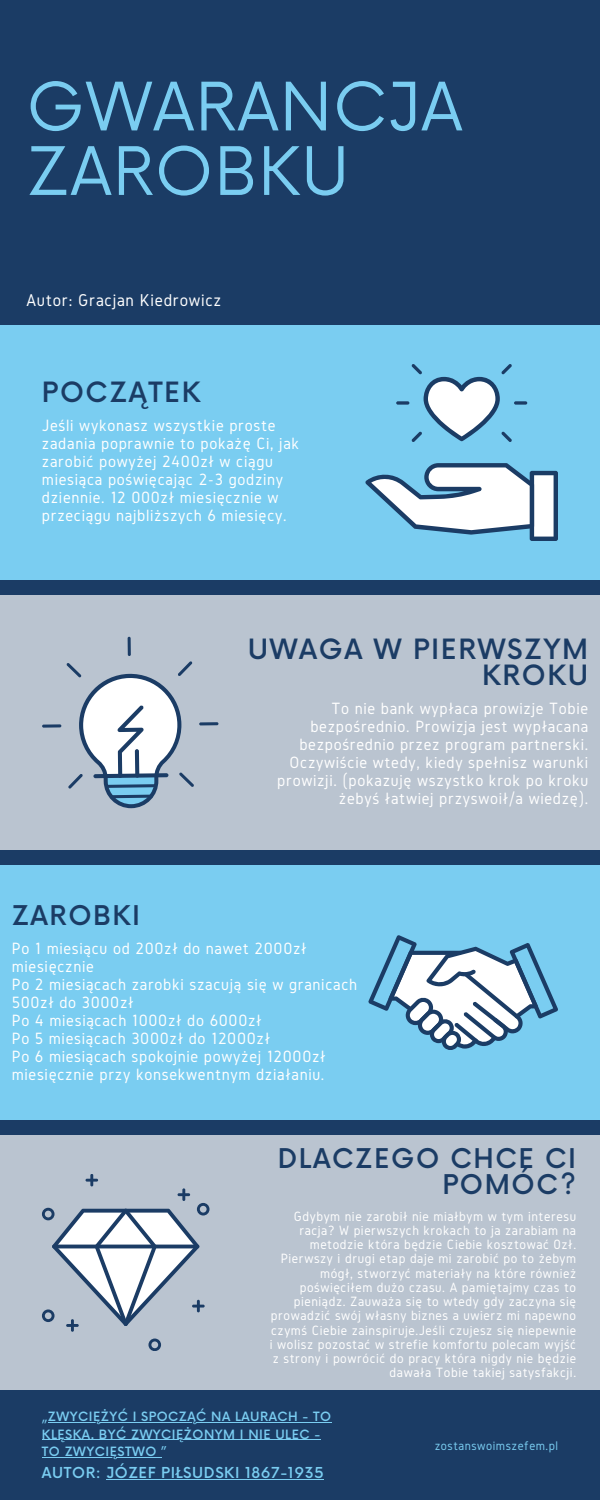
<style>
.page{position:relative;width:600px;height:1500px;background:#1b3c65}
.page>*{position:absolute;margin:0;border:0;box-sizing:border-box;transform-origin:0 0}
.t1{font:65px/64.5px "Now";letter-spacing:.02em;color:#7acdf1}
.t2{font:500 27.2px/26.2px "Now";letter-spacing:.06em;color:#1b3c65;text-align:right}
.t3{font:500 26.5px/26.2px "Now";letter-spacing:.06em;color:#1b3c65;text-align:right}
.t4{font:17.8px "Gidole";letter-spacing:.04em;color:#fff}
.t5{font:17px/18px "Gidole";letter-spacing:.04em;color:#fff}
.t6{font:500 14.7px "Now";letter-spacing:.04em;color:#7acdf1}
.t7{font:14px/14.2px "Gidole";letter-spacing:.04em;color:#fff;text-align:right}
.t8{font:13px "Gidole";letter-spacing:.04em;color:#7acdf1}
.t9{font:500 12.5px/17.2px "Now";letter-spacing:.04em;color:#7acdf1}
</style>
<div class="page">
<div style="left:0;top:325px;width:600px;height:255px;background:#7acdf1"></div>
<svg style="left:365px;top:463px;width:193px;height:78px"></svg>
<svg style="left:514px;top:401px;width:13px;height:4px"></svg>
<svg style="left:396px;top:401px;width:13px;height:4px"></svg>
<svg style="left:412px;top:364px;width:100px;height:78px"></svg>
<div style="left:0;top:595px;width:600px;height:255px;background:#bac4d0"></div>
<hr style="left:199px;top:722px;width:19px;height:3px;background:#1b3c65;border-radius:2px">
<svg style="left:42px;top:724px;width:19px;height:4px"></svg>
<hr style="left:128px;top:637px;width:3px;height:19px;background:#1b3c65;border-radius:2px">
<svg style="left:66px;top:661px;width:128px;height:147px"></svg>
<div style="left:0;top:865px;width:600px;height:255px;background:#7acdf1"></div>
<div style="left:0;top:1135px;width:600px;height:255px;background:#bac4d0"></div>
<svg style="left:148px;top:1339px;width:13px;height:12px"></svg>
<svg style="left:42px;top:1174px;width:167px;height:158px"></svg>
<svg style="left:368px;top:935px;width:190px;height:115px"></svg>
<hr style="left:48px;top:1422px;width:284px;height:1px;background:#7acdf1">
<hr style="left:42px;top:1439px;width:279px;height:1px;background:#7acdf1">
<hr style="left:42px;top:1457px;width:119px;height:1px;background:#7acdf1">
<hr style="left:106px;top:1479px;width:218px;height:1px;background:#7acdf1">
<p class="t1" style="left:26px;top:78px;width:438px">GWARANCJA<br>ZAROBKU</p>
<p class="t4" style="left:26px;top:290px;width:197px">Autor: Gracjan Kiedrowicz</p>
<p class="t2" style="left:42px;top:381px;width:160px">POCZĄTEK</p>
<p class="t5" style="left:42px;top:416px;width:259px">Jeśli wykonasz wszystkie proste zadania poprawnie to pokażę Ci, jak zarobić powyżej 2400zł w ciągu miesiąca poświęcając 2-3 godziny dziennie. 12 000zł miesięcznie w przeciągu najbliższych 6 miesięcy.</p>
<p class="t2" style="left:248px;top:638px;width:342px">UWAGA W PIERWSZYM<br>KROKU</p>
<p class="t3" style="left:12px;top:904px;width:130px">ZAROBKI</p>
<p class="t5" style="left:277px;top:699px;width:312px;text-align:right">To nie bank wypłaca prowizje Tobie bezpośrednio. Prowizja jest wypłacana bezpośrednio przez program partnerski.<br>Oczywiście wtedy, kiedy spełnisz warunki prowizji. (pokazuję wszystko krok po kroku żebyś łatwiej przyswoił/a wiedzę).</p>
<p class="t5" style="left:12px;top:939px;width:296px">Po 1 miesiącu od 200zł do nawet 2000zł miesięcznie</p>
<p class="t5" style="left:12px;top:975px;width:347px">Po 2 miesiącach zarobki szacują się w granicach<br>500zł do 3000zł</p>
<p class="t5" style="left:12px;top:1011px;width:251px">Po 4 miesiącach 1000zł do 6000zł</p>
<p class="t5" style="left:12px;top:1029px;width:260px">Po 5 miesiącach 3000zł do 12000zł</p>
<p class="t5" style="left:12px;top:1047px;width:316px">Po 6 miesiącach spokojnie powyżej 12000zł miesięcznie przy konsekwentnym działaniu.</p>
<p class="t3" style="left:278px;top:1147px;width:300px">DLACZEGO CHCE CI<br>POMÓC?</p>
<p class="t7" style="left:270px;top:1209px;width:308px">Gdybym nie zarobił nie miałbym w tym interesu racja? W pierwszych krokach to ja zarabiam na metodzie która będzie Ciebie kosztować 0zł.<br>Pierwszy i drugi etap daje mi zarobić po to żebym mógł, stworzyć materiały na które również poświęciłem dużo czasu. A pamiętajmy czas to pieniądz. Zauważa się to wtedy gdy zaczyna się prowadzić swój własny biznes a uwierz mi napewno czymś Ciebie zainspiruje.Jeśli czujesz się niepewnie i wolisz pozostać w strefie komfortu polecam wyjść z strony i powrócić do pracy która nigdy nie będzie dawała Tobie takiej satysfakcji.</p>
<p class="t9" style="left:42px;top:1409px;width:291px">„ZWYCIĘŻYĆ I SPOCZĄĆ NA LAURACH - TO<br>KLĘSKA. BYĆ ZWYCIĘŻONYM I NIE ULEC -<br>TO ZWYCIĘSTWO ”</p>
<p class="t6" style="left:42px;top:1465px;width:283px">AUTOR: JÓZEF PIŁSUDSKI 1867-1935</p>
<p class="t8" style="left:435px;top:1438px;width:125px">zostanswoimszefem.pl</p>
</div>
